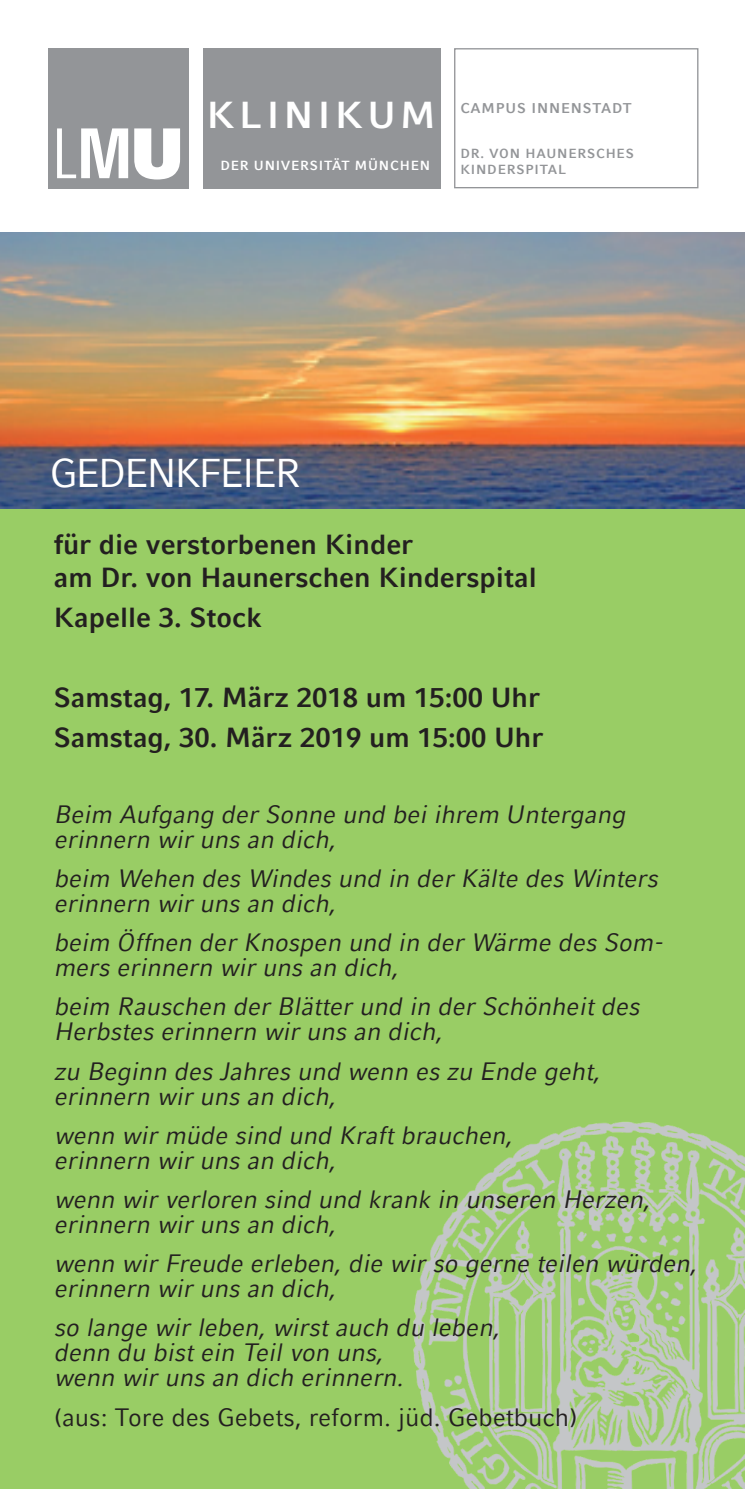
<style>
.page{position:relative;width:745px;height:1489px;background:#fff}
.page>*{position:absolute;margin:0;border:0;box-sizing:border-box;transform-origin:0 0}
.t1{font:40px "LMU Compatil Fact";letter-spacing:-.06em;color:#fff}
.t2{font:700 37.25px "LMU Compatil Fact";letter-spacing:.12em;color:#fff}
.t3{font:700 27.5px/33px "LMU Compatil Fact";color:#231f20}
.t4{font:italic 25px/25px "LMU Compatil Fact";color:#231f20}
.t5{font:25px "LMU Compatil Fact";color:#231f20}
.t6{font:700 14px "LMU Compatil Fact";letter-spacing:.06em;color:#939598}
.t7{font:700 13.25px/15.8px "LMU Compatil Fact";letter-spacing:.06em;color:#939598}
.t8{font:700 13.25px "LMU Compatil Fact";letter-spacing:.06em;color:#fff}
</style>
<div class="page">
<div style="left:0;top:497px;width:744px;height:991px;background:#99cd65"></div>
<img style="left:0;top:232px;width:744px;height:276px">
<img style="left:413px;top:1121px;width:331px;height:367px">
<div style="left:454px;top:48px;width:244px;height:140px;border:1px solid #939598"></div>
<div style="left:48px;top:48px;width:140px;height:140px;background:#939598"></div>
<svg style="left:57px;top:128px;width:123px;height:51px"></svg>
<div style="left:203px;top:48px;width:237px;height:140px;background:#939598"></div>
<h2 class="t2" style="left:207px;top:93px;width:230px">KLINIKUM</h2>
<p class="t8" style="left:220px;top:157px;width:211px">DER UNIVERSITÄT MÜNCHEN</p>
<p class="t6" style="left:460px;top:99px;width:173px">CAMPUS INNENSTADT</p>
<p class="t7" style="left:460px;top:146px;width:175px">DR. VON HAUNERSCHES<br>KINDERSPITAL</p>
<h1 class="t1" style="left:50px;top:450px;width:253px">GEDENKFEIER</h1>
<p class="t3" style="left:54px;top:527px;width:484px">für die verstorbenen Kinder<br>am Dr. von Haunerschen Kinderspital</p>
<p class="t3" style="left:54px;top:600px;width:209px">Kapelle 3. Stock</p>
<p class="t3" style="left:54px;top:677px;width:490px;line-height:40px">Samstag, 17. März 2018 um 15:00 Uhr<br>Samstag, 30. März 2019 um 15:00 Uhr</p>
<p class="t4" style="left:54px;top:801px;width:572px">Beim Aufgang der Sonne und bei ihrem Untergang erinnern wir uns an dich,</p>
<p class="t4" style="left:54px;top:865px;width:605px">beim Wehen des Windes und in der Kälte des Winters erinnern wir uns an dich,</p>
<p class="t4" style="left:54px;top:929px;width:609px">beim Öffnen der Knospen und in der Wärme des Som&shy;mers erinnern wir uns an dich,</p>
<p class="t4" style="left:54px;top:994px;width:586px">beim Rauschen der Blätter und in der Schönheit des<br>Herbstes erinnern wir uns an dich,</p>
<p class="t4" style="left:54px;top:1058px;width:547px">zu Beginn des Jahres und wenn es zu Ende geht, erinnern wir uns an dich,</p>
<p class="t4" style="left:54px;top:1122px;width:460px">wenn wir müde sind und Kraft brauchen, erinnern wir uns an dich,</p>
<p class="t4" style="left:54px;top:1186px;width:597px">wenn wir verloren sind und krank in unseren Herzen, erinnern wir uns an dich,</p>
<p class="t4" style="left:54px;top:1250px;width:644px">wenn wir Freude erleben, die wir so gerne teilen würden, erinnern wir uns an dich,</p>
<p class="t4" style="left:54px;top:1314px;width:447px">so lange wir leben, wirst auch du leben, denn du bist ein Teil von uns,<br>wenn wir uns an dich erinnern.</p>
<p class="t5" style="left:54px;top:1402px;width:525px">(aus: Tore des Gebets, reform. jüd. Gebetbuch)</p>
</div>
